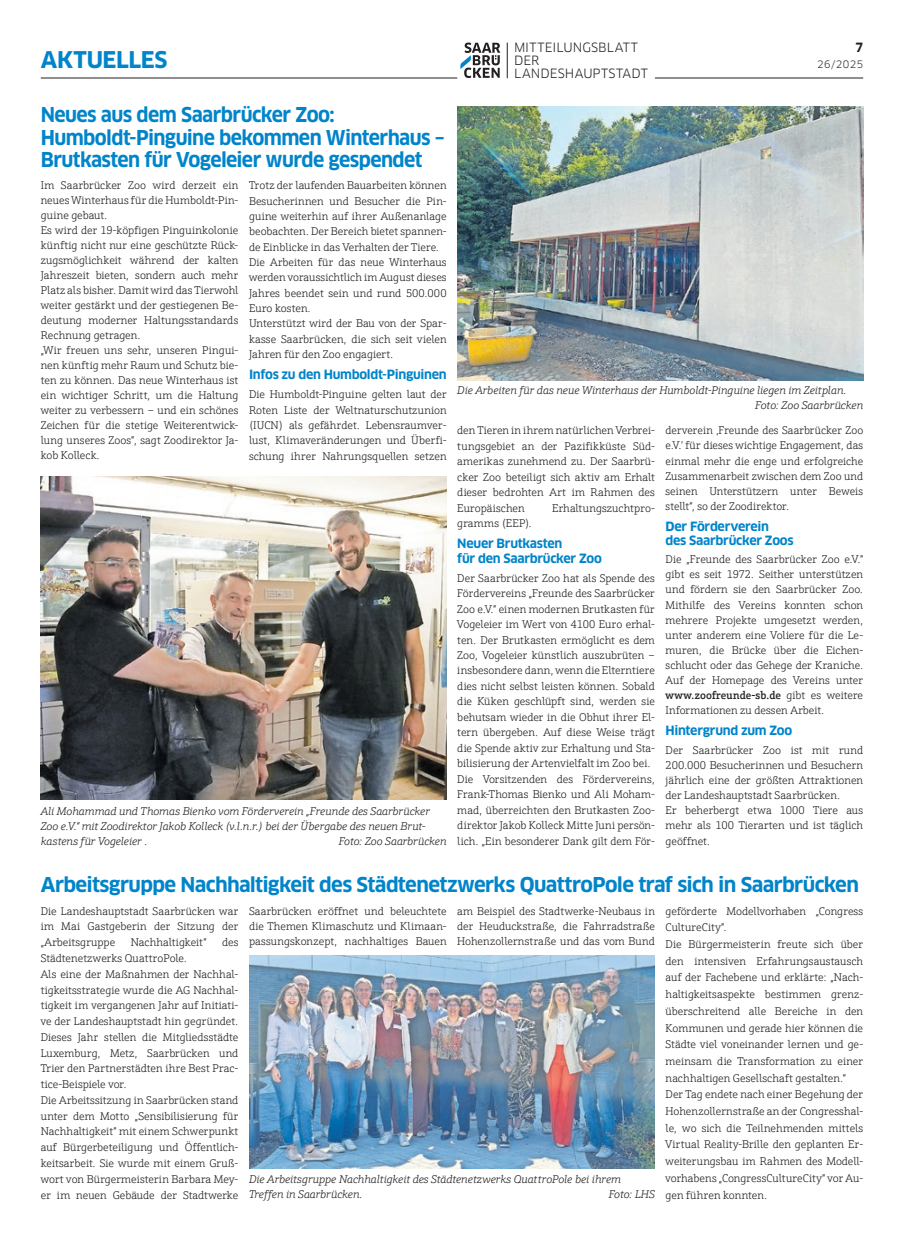
<style>
.page{position:relative;width:904px;height:1241px;background:#fff}
.page>*{position:absolute;margin:0;border:0;box-sizing:border-box;transform-origin:0 0}
.t1{font:700 22.5px "Clan OT";letter-spacing:-.015em;color:#0084ca}
.t2{font:700 20px/22.5px "Clan OT";letter-spacing:-.03em;color:#0084ca;scale:.96 1}
.t3{font:700 20px "Clan OT";letter-spacing:-.03em;color:#0084ca}
.t4{font:700 12.5px/14.2px "Clan OT";letter-spacing:-.02em;color:#0084ca}
.t5{font:12.5px/12.8px "Clan OT";letter-spacing:.005em;color:#231f20}
.t6{font:700 12.5px "Clan OT";color:#231f20;scale:.95 1}
.t7{font:300 11.25px/15.5px "Schnebel Slab Pro";color:#231f20;text-align:justify}
.t8{font:italic 300 11.25px/15px "Schnebel Slab Pro";letter-spacing:-.005em;color:#231f20}
.t9{font:10px "Clan OT";letter-spacing:.04em;color:#231f20}
.s1{font-weight:500}
</style>
<div class="page">
<hr style="left:655px;top:78px;width:208px;height:1px;background:#231f20">
<hr style="left:41px;top:78px;width:416px;height:1px;background:#231f20">
<svg style="left:460px;top:43px;width:40px;height:35px"></svg>
<hr style="left:507px;top:43px;width:1px;height:35px;background:#231f20">
<img style="left:249px;top:955px;width:406px;height:212px">
<img style="left:457px;top:106px;width:406px;height:275px">
<img style="left:41px;top:476px;width:405px;height:323px">
<h1 class="t1" style="left:41px;top:47px;width:128px">Aktuelles</h1>
<h2 class="t2" style="left:41px;top:104px;width:422px">Neues aus dem Saarbrücker Zoo:<br>Humboldt-Pinguine bekommen Winterhaus –<br>Brutkasten für Vogeleier wurde gespendet</h2>
<p class="t7" style="left:41px;top:178px;width:199px;line-height:15px;text-align:left">Im Saarbrücker Zoo wird derzeit ein neues Winterhaus für die Humboldt-Pin&shy;guine gebaut.<br>Es wird der 19-köpfigen Pinguinkolonie künftig nicht nur eine geschützte Rück&shy;zugsmöglichkeit während der kalten Jahreszeit bieten, sondern auch mehr Platz als bisher. Damit wird das Tierwohl weiter gestärkt und der gestiegenen Be&shy;deutung moderner Haltungsstandards Rechnung getragen.<br>„Wir freuen uns sehr, unseren Pingui&shy;nen künftig mehr Raum und Schutz bie&shy;ten zu können. Das neue Winterhaus ist ein wichtiger Schritt, um die Haltung weiter zu verbessern – und ein schönes Zeichen für die stetige Weiterentwick&shy;lung unseres Zoos“, sagt Zoodirektor Ja&shy;kob Kolleck.</p>
<p class="t7" style="left:249px;top:178px;width:199px;text-align:left">Trotz der laufenden Bauarbeiten können Besucherinnen und Besucher die Pin&shy;guine weiterhin auf ihrer Außenanlage beobachten. Der Bereich bietet spannen&shy;de Einblicke in das Verhalten der Tiere.<br>Die Arbeiten für das neue Winterhaus werden voraussichtlich im August dieses Jahres beendet sein und rund 500.000<br>Euro kosten.<br>Unterstützt wird der Bau von der Spar&shy;kasse Saarbrücken, die sich seit vielen Jahren für den Zoo engagiert.</p>
<p class="t4" style="left:249px;top:368px;width:199px">Infos zu den Humboldt-Pinguinen</p>
<p class="t7" style="left:249px;top:387px;width:199px">Die Humboldt-Pinguine gelten laut der Roten Liste der Weltnaturschutzunion (IUCN) als gefährdet. Lebensraumver&shy;lust, Klimaveränderungen und Überfi&shy;schung ihrer Nahrungsquellen setzen</p>
<p class="t8" style="left:41px;top:803px;width:391px">Ali Mohammad und Thomas Bienko vom Förderverein „Freunde des Saarbrücker<br>Zoo e.V.“ mit Zoodirektor Jakob Kolleck (v.l.n.r.) bei der Übergabe des neuen Brut&shy;kastens für Vogeleier .</p>
<p class="t8" style="left:339px;top:833px;width:109px">Foto: Zoo Saarbrücken</p>
<p class="t5" style="left:514px;top:41px;width:135px">MITTEILUNGSBLATT<br>DER<br>LANDESHAUPTSTADT</p>
<p class="t6" style="left:855px;top:40px;width:10px">7</p>
<p class="t9" style="left:817px;top:58px;width:47px">26/2025</p>
<p class="t8" style="left:755px;top:383px;width:109px;text-indent:-298px">Die Arbeiten für das neue Winterhaus der Humboldt-Pinguine liegen im Zeitplan.<br>Foto: Zoo Saarbrücken</p>
<p class="t7" style="left:457px;top:423px;width:199px">den Tieren in ihrem natürlichen Verbrei&shy;tungsgebiet an der Pazifikküste Süd&shy;amerikas zunehmend zu. Der Saarbrü&shy;cker Zoo beteiligt sich aktiv am Erhalt dieser bedrohten Art im Rahmen des Europäischen</p>
<p class="t7" style="left:552px;top:500px;width:104px">Erhaltungszuchtpro-</p>
<p class="t7" style="left:457px;top:515px;width:76px">gramms (EEP).</p>
<p class="t4" style="left:457px;top:536px;width:146px">Neuer Brutkasten<br>für den Saarbrücker Zoo</p>
<p class="t7" style="left:457px;top:570px;width:199px;text-align:left">Der Saarbrücker Zoo hat als Spende des Fördervereins „Freunde des Saarbrücker Zoo e.V.“ einen modernen Brutkasten für Vogeleier im Wert von 4100 Euro erhal&shy;ten. Der Brutkasten ermöglicht es dem Zoo, Vogeleier künstlich auszubrüten – insbesondere dann, wenn die Elterntiere dies nicht selbst leisten können. Sobald die Küken geschlüpft sind, werden sie behutsam wieder in die Obhut ihrer El&shy;tern übergeben. Auf diese Weise trägt die Spende aktiv zur Erhaltung und Sta&shy;bilisierung der Artenvielfalt im Zoo bei.<br>Die Vorsitzenden des Fördervereins, Frank-Thomas Bienko und Ali Moham&shy;mad, überreichten den Brutkasten Zoo&shy;direktor Jakob Kolleck Mitte Juni persön&shy;lich. „Ein besonderer Dank gilt dem För-</p>
<p class="t7" style="left:665px;top:423px;width:199px;line-height:15.1px">derverein ‚Freunde des Saarbrücker Zoo e.V.‘ für dieses wichtige Engagement, das einmal mehr die enge und erfolgreiche Zusammenarbeit zwischen dem Zoo und seinen Unterstützern unter Beweis stellt“, so der Zoodirektor.</p>
<p class="t4" style="left:665px;top:519px;width:130px;line-height:13.9px">Der Förderverein<br>des Saarbrücker Zoos</p>
<p class="t7" style="left:665px;top:552px;width:199px;line-height:15.1px">Die „Freunde des Saarbrücker Zoo e.V.“ gibt es seit 1972. Seither unterstützen und fördern sie den Saarbrücker Zoo.<br>Mithilfe des Vereins konnten schon mehrere Projekte umgesetzt werden, unter anderem eine Voliere für die Le&shy;muren, die Brücke über die Eichen&shy;schlucht oder das Gehege der Kraniche.<br>Auf der Homepage des Vereins unter <span class="s1">www.zoofreunde-sb.de</span> gibt es weitere Informationen zu dessen Arbeit.</p>
<p class="t4" style="left:665px;top:723px;width:128px">Hintergrund zum Zoo</p>
<p class="t7" style="left:665px;top:742px;width:199px;line-height:15.1px;text-align:left">Der Saarbrücker Zoo ist mit rund<br>200.000 Besucherinnen und Besuchern jährlich eine der größten Attraktionen der Landeshauptstadt Saarbrücken.<br>Er beherbergt etwa 1000 Tiere aus mehr als 100 Tierarten und ist täglich geöffnet.</p>
<h2 class="t3" style="left:41px;top:873px;width:819px">Arbeitsgruppe Nachhaltigkeit des Städtenetzwerks QuattroPole traf sich in Saarbrücken</h2>
<p class="t7" style="left:41px;top:903px;width:199px">Die Landeshauptstadt Saarbrücken war im Mai Gastgeberin der Sitzung der „Arbeitsgruppe</p>
<p class="t7" style="left:249px;top:903px;width:199px">Saarbrücken eröffnet und beleuchtete die Themen Klimaschutz und Klimaan&shy;passungskonzept, nachhaltiges Bauen</p>
<p class="t7" style="left:457px;top:903px;width:199px">am Beispiel des Stadtwerke-Neubaus in der Heuduckstraße, die Fahrradstraße Hohenzollernstraße und das vom Bund</p>
<p class="t7" style="left:665px;top:902px;width:199px;line-height:16.6px;text-align:left">geförderte Modellvorhaben „Congress CultureCity“.<br>Die Bürgermeisterin freute sich über den intensiven Erfahrungsaustausch auf der Fachebene und erklärte: „Nach&shy;haltigkeitsaspekte bestimmen grenz&shy;überschreitend alle Bereiche in den Kommunen und gerade hier können die Städte viel voneinander lernen und ge&shy;meinsam die Transformation zu einer nachhaltigen Gesellschaft gestalten.“ Der Tag endete nach einer Begehung der Hohenzollernstraße an der Congresshal&shy;le, wo sich die Teilnehmenden mittels Virtual Reality-Brille den geplanten Er&shy;weiterungsbau im Rahmen des Modell&shy;vorhabens „CongressCultureCity“ vor Au&shy;gen führen konnten.</p>
<p class="t7" style="left:131px;top:934px;width:77px">Nachhaltigkeit“</p>
<p class="t7" style="left:222px;top:934px;width:18px">des</p>
<p class="t7" style="left:41px;top:950px;width:199px;text-align:left">Städtenetzwerks QuattroPole.<br>Als eine der Maßnahmen der Nachhal&shy;tigkeitsstrategie wurde die AG Nachhal&shy;tigkeit im vergangenen Jahr auf Initiati&shy;ve der Landeshauptstadt hin gegründet.<br>Dieses Jahr stellen die Mitgliedsstädte Luxemburg, Metz, Saarbrücken und Trier den Partnerstädten ihre Best Prac&shy;tice-Beispiele vor.<br>Die Arbeitssitzung in Saarbrücken stand unter dem Motto „Sensibilisierung für Nachhaltigkeit“ mit einem Schwerpunkt auf Bürgerbeteiligung und Öffentlich&shy;keitsarbeit. Sie wurde mit einem Gruß&shy;wort von Bürgermeisterin Barbara Mey&shy;er im neuen Gebäude der Stadtwerke</p>
<p class="t8" style="left:249px;top:1172px;width:373px">Die Arbeitsgruppe Nachhaltigkeit des Städtenetzwerks QuattroPole bei ihrem<br>Treffen in Saarbrücken.</p>
<p class="t8" style="left:608px;top:1187px;width:48px">Foto: LHS</p>
</div>
